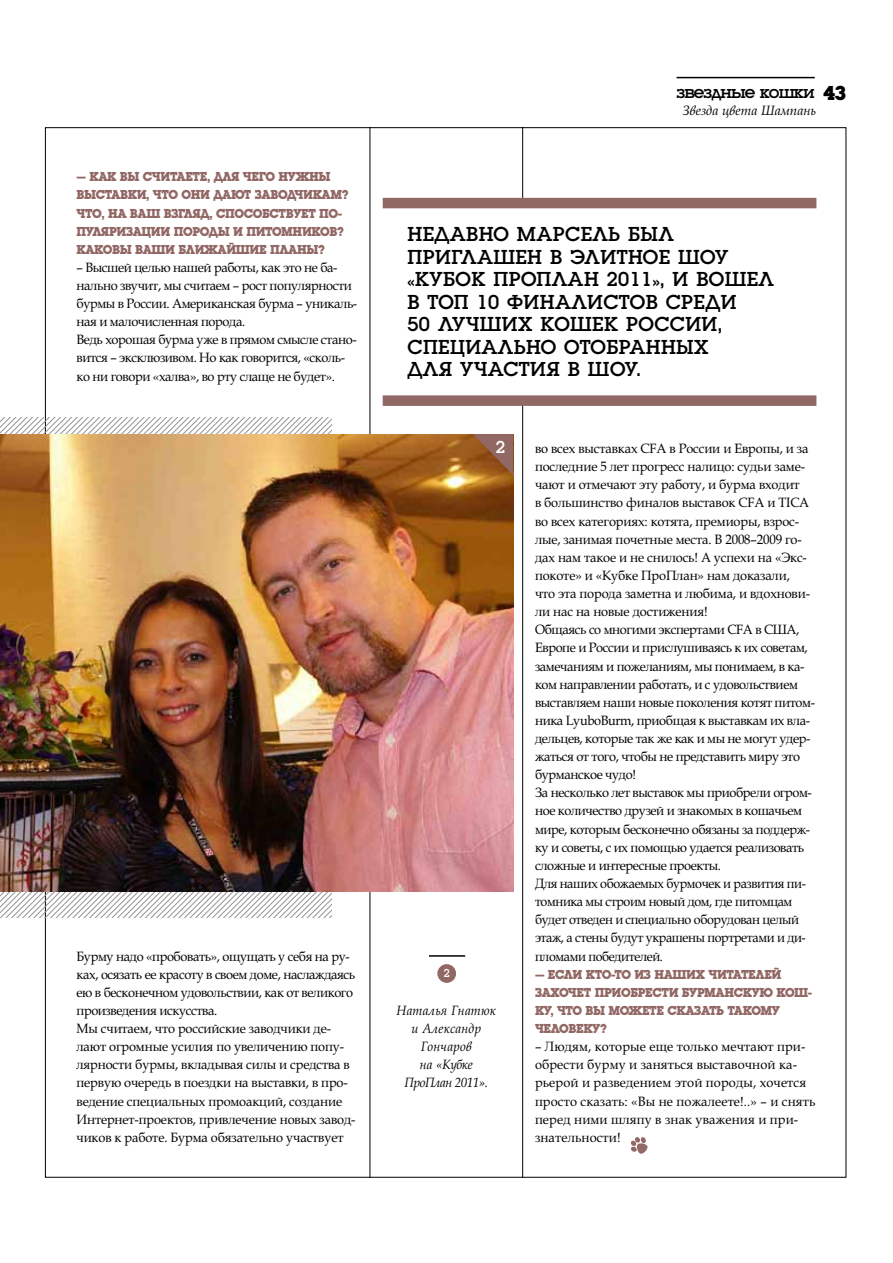
<style>
.page{position:relative;width:893px;height:1263px;background:#fff}
.page>*{position:absolute;margin:0;border:0;box-sizing:border-box;transform-origin:0 0}
.t1{font:21px/22.5px "Dr Luga";letter-spacing:.02em;color:#000}
.t2{font:18px "Dr Luga";letter-spacing:-.05em;color:#000}
.t3{font:18px "Dr Luga";color:#fff}
.t4{font:13.5px/18.1px "Dr Book Antiqua";letter-spacing:-.03em;color:#000;scale:.95 1}
.t5{font:13.5px/18.1px "Dr Book Antiqua";letter-spacing:-.01em;color:#000;scale:.95 1}
.t6{font:700 13.5px/18.1px "Dr Luga";letter-spacing:-.03em;color:#926865;scale:.95 1}
.t7{font:13.5px/18.1px "Dr Book Antiqua";letter-spacing:.01em;color:#000;scale:.95 1}
.t8{font:italic 13.5px/18.1px "Dr Book Antiqua";letter-spacing:.02em;color:#000;text-align:center;scale:.95 1}
.t9{font:italic 13.5px "Dr Book Antiqua";color:#000}
.t10{font:12px "Dr Luga";color:#fff;scale:.95 1}
.s1{font-weight:700;font-size:21px}
</style>
<div class="page">
<hr style="left:522px;top:127px;width:1px;height:1051px;background:#000">
<hr style="left:677px;top:77px;width:138px;height:1px;background:#000">
<div style="left:437px;top:964px;width:19px;height:19px;background:#926865;border-radius:50%"></div>
<hr style="left:429px;top:955px;width:36px;height:2px;background:#000">
<svg style="left:0;top:418px;width:331px;height:500px"></svg>
<svg style="left:149px;top:892px;width:182px;height:26px"></svg>
<hr style="left:370px;top:127px;width:1px;height:1051px;background:#000">
<div style="left:407px;top:206px;width:380px;height:191px;background:#fff"></div>
<div style="left:383px;top:198px;width:433px;height:10px;background:#926865"></div>
<div style="left:383px;top:395px;width:433px;height:11px;background:#926865"></div>
<img style="left:0;top:434px;width:513px;height:458px">
<svg style="left:630px;top:1137px;width:18px;height:17px"></svg>
<svg style="left:473px;top:434px;width:40px;height:41px;background:#945e3e"></svg>
<p class="t6" style="left:77px;top:168px;width:288px">– Как вы считаете, для чего нужны выставки, что они дают заводчикам?<br>Что, на ваш взгляд, способствует по&shy;пуляризации породы и питомников?<br>Каковы ваши ближайшие планы?</p>
<p class="t4" style="left:77px;top:258px;width:297px">– Высшей целью нашей работы, как это не ба&shy;нально звучит, мы считаем – рост популярности бурмы в России. Американская бурма – уникаль&shy;ная и малочисленная порода.<br>Ведь хорошая бурма уже в прямом смысле стано&shy;вится – эксклюзивом. Но как говорится, «сколь&shy;ко ни говори «халва», во рту слаще не будет».</p>
<p class="t5" style="left:77px;top:947px;width:295px">Бурму надо «пробовать», ощущать у себя на ру&shy;ках, осязать ее красоту в своем доме, наслаждаясь ею в бесконечном удовольствии, как от великого произведения искусства.<br>Мы считаем, что российские заводчики де&shy;лают огромные усилия по увеличению попу&shy;лярности бурмы, вкладывая силы и средства в первую очередь в поездки на выставки, в про&shy;ведение специальных промоакций, создание Интернет-проектов, привлечение новых завод&shy;чиков к работе. Бурма обязательно участвует</p>
<h2 class="t2" style="left:676px;top:84px;width:171px">звездные кошки <span class="s1">43</span></h2>
<p class="t9" style="left:682px;top:103px;width:135px">Звезда цвета Шампань</p>
<h1 class="t1" style="left:407px;top:223px;width:368px">Недавно Марсель был приглашен в элитное шоу «Кубок ПроПлан 2011», и вошел в ТОП 10 финалистов среди<br>50 лучших кошек России, специально отобранных<br>для участия в шоу.</h1>
<h2 class="t3" style="left:496px;top:439px;width:11px">2</h2>
<p class="t10" style="left:444px;top:968px;width:8px">2</p>
<p class="t8" style="left:396px;top:1001px;width:106px">Наталья Гнатюк и Александр<br>Гончаров<br>на «Кубке<br>ПроПлан 2011».</p>
<p class="t4" style="left:535px;top:439px;width:296px">во всех выставках CFA в России и Европы, и за последние 5 лет прогресс налицо: судьи заме&shy;чают и отмечают эту работу, и бурма входит<br>в большинство финалов выставок CFA и TICA во всех категориях: котята, премиоры, взрос&shy;лые, занимая почетные места. В 2008–2009 го&shy;дах нам такое и не снилось! А успехи на «Экс&shy;покоте» и «Кубке ПроПлан» нам доказали,<br>что эта порода заметна и любима, и вдохнови&shy;ли нас на новые достижения!<br>Общаясь со многими экспертами CFA в США, Европе и России и прислушиваясь к их советам, замечаниям и пожеланиям, мы понимаем, в ка&shy;ком направлении работать, и с удовольствием выставляем наши новые поколения котят питом&shy;ника LyuboBurm, приобщая к выставкам их вла&shy;дельцев, которые так же как и мы не могут удер&shy;жаться от того, чтобы не представить миру это бурманское чудо!<br>За несколько лет выставок мы приобрели огром&shy;ное количество друзей и знакомых в кошачьем мире, которым бесконечно обязаны за поддерж&shy;ку и советы, с их помощью удается реализовать сложные и интересные проекты.<br>Для наших обожаемых бурмочек и развития пи&shy;томника мы строим новый дом, где питомцам будет отведен и специально оборудован целый этаж, а стены будут украшены портретами и ди&shy;пломами победителей.</p>
<p class="t6" style="left:535px;top:965px;width:293px">– Если кто-то из наших читателей захочет приобрести бурманскую кош&shy;ку, что вы можете сказать такому человеку?</p>
<p class="t7" style="left:535px;top:1037px;width:297px">– Людям, которые еще только мечтают при&shy;обрести бурму и заняться выставочной ка&shy;рьерой и разведением этой породы, хочется просто сказать: «Вы не пожалеете!..» – и снять перед ними шляпу в знак уважения и при&shy;знательности!</p>
</div>
